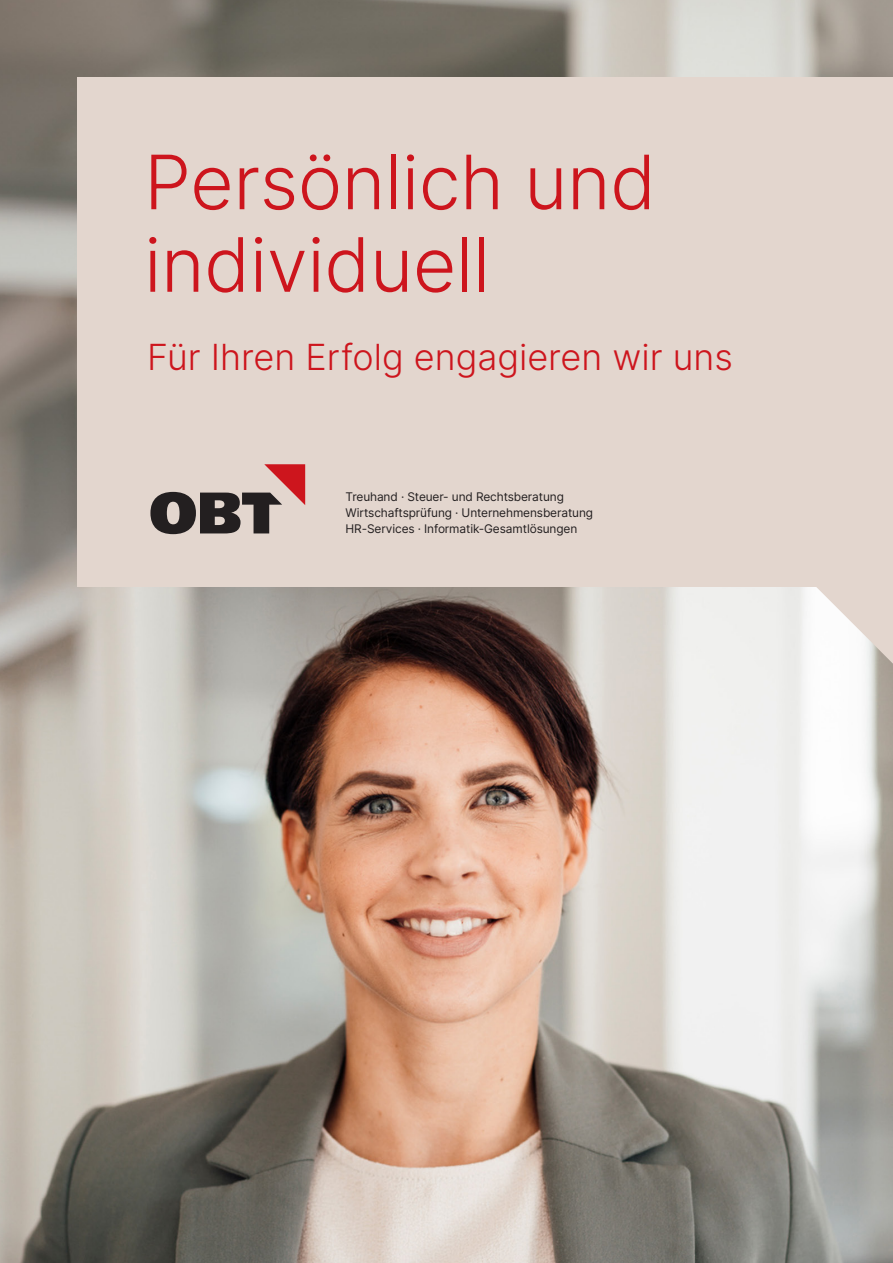
<style>
.page{position:relative;width:893px;height:1263px;background:#fff}
.page>*{position:absolute;margin:0;border:0;box-sizing:border-box;transform-origin:0 0}
.t1{font:300 75px/82.5px "Inter";letter-spacing:-.005em;color:#cd151d}
.t2{font:300 36px "Inter";color:#cd151d}
.t3{font:11.85px/16px "Inter";letter-spacing:-.01em;color:#231f20}
</style>
<div class="page">
<img style="left:1px;top:0;width:892px;height:1263px">
<div style="left:77px;top:77px;width:816px;height:509px;background:#e3d6ce"></div>
<svg style="left:816px;top:586px;width:77px;height:90px"></svg>
<svg style="left:150px;top:464px;width:155px;height:70px"></svg>
<hr style="left:0;top:0;width:1px;height:1263px;background:#cd151d">
<h1 class="t1" style="left:144px;top:140px;width:514px">Persönlich und individuell</h1>
<h2 class="t2" style="left:147px;top:331px;width:587px">Für Ihren Erfolg engagieren wir uns</h2>
<p class="t3" style="left:346px;top:489px;width:249px">Treuhand · Steuer- und Rechtsberatung<br>Wirtschaftsprüfung · Unternehmensberatung<br>HR-Services · Informatik-Gesamtlösungen</p>
</div>
